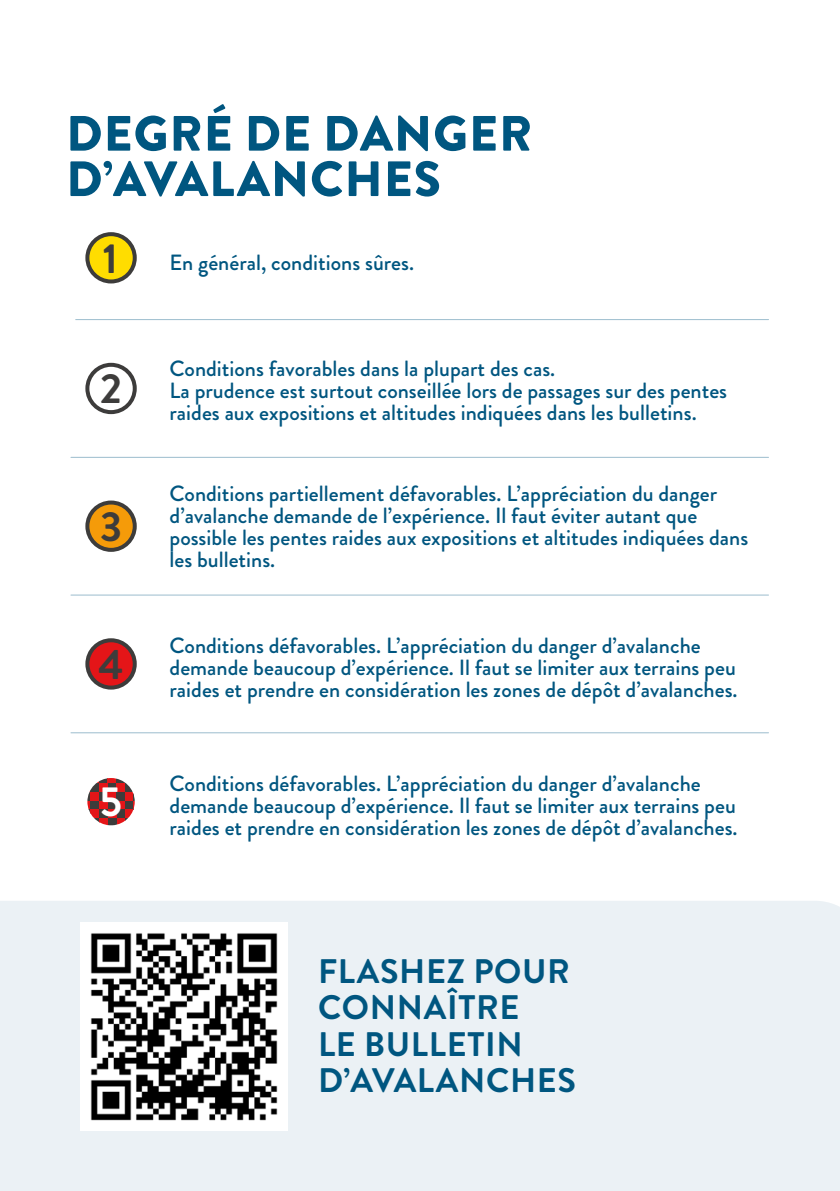
<style>
.page{position:relative;width:840px;height:1191px;background:#fff}
.page>*{position:absolute;margin:0;border:0;box-sizing:border-box;transform-origin:0 0}
.t1{font:700 42px "Brandon Grotesque";color:#3d3c3b}
.t2{font:700 42px "Brandon Grotesque";color:#fff}
.t3{font:700 34px/36.4px "Brandon Grotesque";letter-spacing:.02em;color:#005680}
.t4{font:500 22px/22px "Brandon Grotesque";color:#005680}
.s1{font-weight:700;font-size:42px;color:#3d3c3b}
</style>
<div class="page">
<div style="left:0;top:901px;width:839px;height:290px;background:#ebf1f5"></div>
<svg style="left:70px;top:161px;width:369px;height:35px"></svg>
<svg style="left:70px;top:104px;width:459px;height:47px"></svg>
<img style="left:81px;top:922px;width:207px;height:208px">
<div style="left:87px;top:234px;width:48px;height:47px;background:#fd0;border-radius:50%"></div>
<div style="left:85px;top:232px;width:52px;height:51px;border:4px solid #3d3c3b;border-radius:50%"></div>
<div style="left:85px;top:363px;width:52px;height:51px;border:4px solid #3d3c3b;border-radius:50%"></div>
<div style="left:87px;top:502px;width:48px;height:48px;background:#f59b09;border-radius:50%"></div>
<div style="left:85px;top:500px;width:52px;height:52px;border:4px solid #3d3c3b;border-radius:50%"></div>
<div style="left:87px;top:640px;width:48px;height:47px;background:#e41518;border-radius:50%"></div>
<div style="left:85px;top:638px;width:52px;height:51px;border:4px solid #3d3c3b;border-radius:50%"></div>
<svg style="left:99px;top:778px;width:8px;height:5px"></svg>
<div style="left:107px;top:778px;width:9px;height:5px;background:#e41518"></div>
<svg style="left:116px;top:778px;width:9px;height:5px"></svg>
<svg style="left:91px;top:783px;width:8px;height:9px"></svg>
<div style="left:99px;top:783px;width:9px;height:9px;background:#e41518"></div>
<div style="left:108px;top:783px;width:8px;height:9px;background:#3d3c3b"></div>
<div style="left:116px;top:783px;width:9px;height:9px;background:#e41518"></div>
<svg style="left:125px;top:783px;width:8px;height:9px"></svg>
<div style="left:90px;top:792px;width:9px;height:8px;background:#e41518"></div>
<div style="left:99px;top:792px;width:8px;height:8px;background:#3d3c3b"></div>
<div style="left:107px;top:792px;width:9px;height:8px;background:#e41518"></div>
<div style="left:116px;top:792px;width:9px;height:8px;background:#3d3c3b"></div>
<div style="left:125px;top:792px;width:9px;height:8px;background:#e41518"></div>
<div style="left:90px;top:800px;width:9px;height:9px;background:#3d3c3b"></div>
<div style="left:99px;top:800px;width:9px;height:9px;background:#e41518"></div>
<div style="left:108px;top:800px;width:8px;height:9px;background:#3d3c3b"></div>
<div style="left:116px;top:800px;width:9px;height:9px;background:#e41518"></div>
<div style="left:124px;top:800px;width:9px;height:9px;background:#3d3c3b"></div>
<div style="left:90px;top:809px;width:9px;height:9px;background:#e41518"></div>
<div style="left:99px;top:809px;width:9px;height:9px;background:#3d3c3b"></div>
<div style="left:108px;top:809px;width:9px;height:9px;background:#e41518"></div>
<div style="left:117px;top:809px;width:8px;height:9px;background:#3d3c3b"></div>
<svg style="left:125px;top:809px;width:8px;height:9px"></svg>
<svg style="left:87px;top:789px;width:4px;height:29px"></svg>
<svg style="left:94px;top:818px;width:6px;height:5px"></svg>
<div style="left:100px;top:818px;width:8px;height:7px;background:#e41518"></div>
<div style="left:108px;top:818px;width:9px;height:7px;background:#3d3c3b"></div>
<svg style="left:117px;top:818px;width:8px;height:7px"></svg>
<svg style="left:133px;top:792px;width:2px;height:19px"></svg>
<hr style="left:76px;top:319px;width:692px;height:1px;background:#005680">
<hr style="left:71px;top:457px;width:697px;height:1px;background:#005680">
<hr style="left:71px;top:594px;width:697px;height:1px;background:#005680">
<hr style="left:71px;top:732px;width:697px;height:1px;background:#005680">
<p class="t4" style="left:103px;top:251px;width:312px"><span class="s1">1</span> En général, conditions sûres.</p>
<h1 class="t1" style="left:100px;top:359px;width:23px">2</h1>
<h1 class="t1" style="left:100px;top:497px;width:23px">3</h1>
<h1 class="t1" style="left:98px;top:634px;width:27px">4</h1>
<h1 class="t2" style="left:100px;top:772px;width:24px">5</h1>
<p class="t4" style="left:169px;top:358px;width:559px">Conditions favorables dans la plupart des cas.<br>La prudence est surtout conseillée lors de passages sur des pentes raides aux expositions et altitudes indiquées dans les bulletins.</p>
<p class="t4" style="left:169px;top:483px;width:580px">Conditions partiellement défavorables. L’appréciation du danger d’avalanche demande de l’expérience. Il faut éviter autant que possible les pentes raides aux expositions et altitudes indiquées dans les bulletins.</p>
<p class="t4" style="left:169px;top:634px;width:569px">Conditions défavorables. L’appréciation du danger d’avalanche demande beaucoup d’expérience. Il faut se limiter aux terrains peu raides et prendre en considération les zones de dépôt d’avalanches.</p>
<p class="t4" style="left:169px;top:772px;width:569px">Conditions défavorables. L’appréciation du danger d’avalanche demande beaucoup d’expérience. Il faut se limiter aux terrains peu raides et prendre en considération les zones de dépôt d’avalanches.</p>
<h2 class="t3" style="left:318px;top:953px;width:259px">FLASHEZ POUR<br>CONNAÎTRE<br>LE BULLETIN<br>D’AVALANCHES</h2>
</div>
